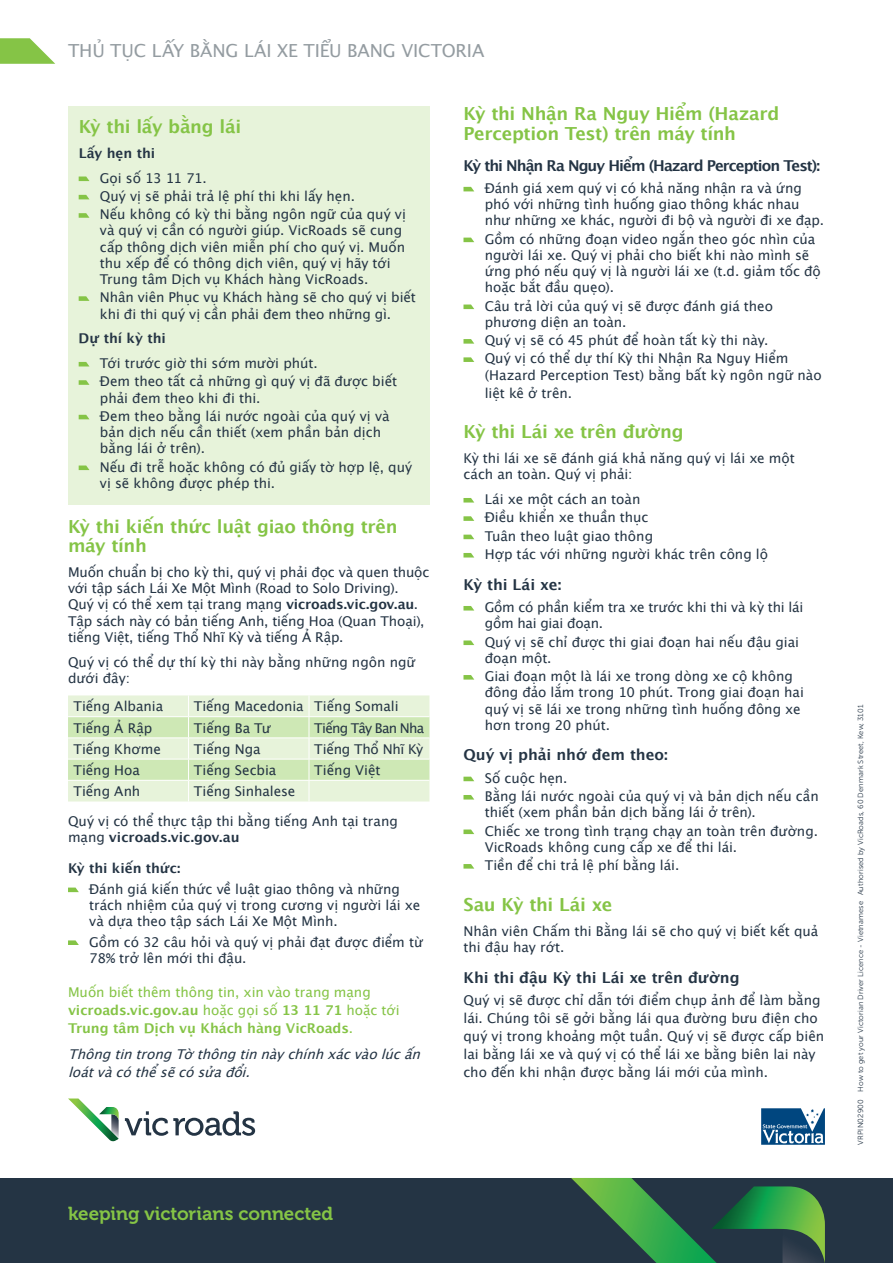
<style>
.page{position:relative;width:893px;height:1263px;background:#fff}
.page>*{position:absolute;margin:0;border:0;box-sizing:border-box;transform-origin:0 0}
.t1{font:18.75px "Museo 700";letter-spacing:-.005em;color:#85c446}
.t2{font:700 18px/19.5px "Lucida Grande";letter-spacing:-.02em;color:#85c446}
.t3{font:18px "Lucida Grande";letter-spacing:-.005em;color:#949ca1}
.t4{font:700 15px "Lucida Grande";letter-spacing:-.015em;color:#243444}
.t5{font:700 15px "Lucida Grande";letter-spacing:-.06em;color:#243444}
.t6{font:13.5px/16.2px "Lucida Grande";letter-spacing:-.005em;color:#243444}
.t7{font:700 13.5px/18px "Lucida Grande";letter-spacing:-.005em;color:#85c446}
.t8{font:italic 13.5px/18px "Lucida Grande";color:#243444}
.t9{font:700 13.5px "Lucida Grande";letter-spacing:-.01em;color:#243444}
.t10{font:13.5px "Lucida Grande";letter-spacing:-.055em;color:#243444}
.t11{font:7.5px "Museo Sans 300";letter-spacing:.015em;color:#243444}
.s1{font-weight:700}
.s2{font-weight:400}
</style>
<div class="page">
<div style="left:0;top:1178px;width:893px;height:85px;background:#243444"></div>
<svg style="left:571px;top:1178px;width:254px;height:85px"></svg>
<svg style="left:0;top:38px;width:55px;height:26px"></svg>
<svg style="left:761px;top:1108px;width:64px;height:37px"></svg>
<svg style="left:68px;top:1098px;width:51px;height:44px"></svg>
<svg style="left:125px;top:1111px;width:130px;height:25px"></svg>
<div style="left:68px;top:106px;width:361px;height:399px;background:#e7f3da"></div>
<svg style="left:79px;top:176px;width:10px;height:5px"></svg>
<svg style="left:79px;top:195px;width:10px;height:4px"></svg>
<svg style="left:79px;top:213px;width:10px;height:5px"></svg>
<svg style="left:79px;top:296px;width:10px;height:5px"></svg>
<svg style="left:79px;top:362px;width:10px;height:4px"></svg>
<svg style="left:79px;top:380px;width:10px;height:5px"></svg>
<svg style="left:79px;top:415px;width:10px;height:4px"></svg>
<svg style="left:79px;top:465px;width:10px;height:5px"></svg>
<svg style="left:68px;top:695px;width:361px;height:106px"></svg>
<hr style="left:68px;top:716px;width:121px;height:1px;background:#fff">
<hr style="left:189px;top:716px;width:120px;height:1px;background:#fff">
<hr style="left:309px;top:716px;width:120px;height:1px;background:#fff">
<hr style="left:68px;top:759px;width:121px;height:1px;background:#fff">
<hr style="left:189px;top:759px;width:120px;height:1px;background:#fff">
<hr style="left:309px;top:759px;width:120px;height:1px;background:#fff">
<hr style="left:68px;top:737px;width:121px;height:1px;background:#fff">
<hr style="left:189px;top:737px;width:120px;height:1px;background:#fff">
<hr style="left:309px;top:737px;width:120px;height:1px;background:#fff">
<hr style="left:68px;top:780px;width:121px;height:1px;background:#fff">
<hr style="left:189px;top:780px;width:120px;height:1px;background:#fff">
<hr style="left:309px;top:780px;width:120px;height:1px;background:#fff">
<svg style="left:68px;top:887px;width:11px;height:5px"></svg>
<svg style="left:68px;top:940px;width:11px;height:5px"></svg>
<svg style="left:463px;top:187px;width:11px;height:4px"></svg>
<svg style="left:463px;top:238px;width:11px;height:4px"></svg>
<svg style="left:463px;top:304px;width:11px;height:5px"></svg>
<svg style="left:463px;top:339px;width:11px;height:5px"></svg>
<svg style="left:463px;top:357px;width:11px;height:5px"></svg>
<svg style="left:463px;top:498px;width:11px;height:4px"></svg>
<svg style="left:463px;top:516px;width:11px;height:5px"></svg>
<svg style="left:463px;top:535px;width:11px;height:4px"></svg>
<svg style="left:463px;top:553px;width:11px;height:4px"></svg>
<svg style="left:463px;top:606px;width:11px;height:4px"></svg>
<svg style="left:463px;top:640px;width:11px;height:5px"></svg>
<svg style="left:463px;top:675px;width:11px;height:5px"></svg>
<svg style="left:463px;top:777px;width:11px;height:4px"></svg>
<svg style="left:463px;top:795px;width:11px;height:4px"></svg>
<svg style="left:463px;top:829px;width:11px;height:5px"></svg>
<svg style="left:463px;top:864px;width:11px;height:5px"></svg>
<h2 class="t3" style="left:68px;top:40px;width:186px">Thủ tục lấy Bằng lái</h2>
<h2 class="t3" style="left:277px;top:40px;width:83px">xe Ti ểu bang</h2>
<h2 class="t3" style="left:401px;top:40px;width:65px">Victoria</h2>
<h2 class="t2" style="left:79px;top:117px;width:164px">Kỳ thi lấy bằng lái</h2>
<p class="t9" style="left:79px;top:142px;width:78px">Lấy hẹn thi</p>
<p class="t6" style="left:100px;top:169px;width:307px;line-height:18.3px">Gọi số 13 11 71.<br>Quý vị sẽ phải trả lệ phí thi khi lấy hẹn.<br>Nếu không có kỳ thi bằng ngôn ngữ của quý vị</p>
<p class="t6" style="left:100px;top:223px;width:307px">và quý vị cần có người giúp. VicRoads sẽ cung cấp thông dịch viên miễn phí cho quý vị. Muốn thu xếp để có thông dịch viên, quý vị hãy tới Trung tâm Dịch vụ Khách hàng VicRoads.</p>
<p class="t6" style="left:100px;top:290px;width:317px">Nhân viên Phục vụ Khách hàng sẽ cho quý vị biết khi đi thi quý vị cần phải đem theo những gì.</p>
<p class="t9" style="left:79px;top:327px;width:89px">Dự thí kỳ thi</p>
<p class="t6" style="left:100px;top:354px;width:299px;line-height:18.3px">Tới trước giờ thi sớm mười phút.<br>Đem theo tất cả những gì quý vị đã được biết</p>
<p class="t6" style="left:100px;top:389px;width:291px;line-height:18.3px">phải đem theo khi đi thi.<br>Đem theo bằng lái nước ngoài của quý vị và</p>
<p class="t6" style="left:100px;top:424px;width:283px">bản dịch nếu cần thiết (xem phần bản dịch bằng lái ở trên).</p>
<p class="t6" style="left:100px;top:459px;width:314px">Nếu đi trễ hoặc không có đủ giấy tờ hợp lệ, quý vị sẽ không được phép thi.</p>
<h2 class="t2" style="left:68px;top:516px;width:331px">Kỳ thi kiến thức luật giao thông trên máy tính</h2>
<p class="t6" style="left:68px;top:564px;width:363px">Muốn chuẩn bị cho kỳ thi, quý vị phải đọc và quen thuộc với tập sách Lái Xe Một Mình (Road to Solo Driving).<br>Quý vị có thể xem tại trang mạng <span class="s1">vicroads.vic.gov.au</span>.<br>Tập sách này có bản tiếng Anh, tiếng Hoa (Quan Thoại), tiếng Việt, tiếng Thổ Nhĩ Kỳ và tiếng Ả Rập.</p>
<p class="t6" style="left:68px;top:654px;width:349px">Quý vị có thể dự thí kỳ thi này bằng những ngôn ngữ dưới đây:</p>
<p class="t6" style="left:73px;top:699px;width:91px">Tiếng Albania</p>
<p class="t6" style="left:194px;top:699px;width:206px">Tiếng Macedonia Tiếng Somali</p>
<p class="t6" style="left:73px;top:720px;width:80px">Tiếng Ả Rập</p>
<p class="t6" style="left:194px;top:720px;width:79px">Tiếng Ba Tư</p>
<p class="t10" style="left:314px;top:720px;width:111px">Tiếng Tây Ban Nha</p>
<p class="t6" style="left:73px;top:741px;width:89px">Tiếng Khơme</p>
<p class="t6" style="left:194px;top:741px;width:68px">Tiếng Nga</p>
<p class="t6" style="left:314px;top:741px;width:110px">Tiếng Thổ Nhĩ Kỳ</p>
<p class="t6" style="left:73px;top:762px;width:68px">Tiếng Hoa</p>
<p class="t6" style="left:194px;top:762px;width:84px">Tiếng Secbia</p>
<p class="t6" style="left:314px;top:762px;width:68px">Tiếng Việt</p>
<p class="t6" style="left:73px;top:783px;width:69px">Tiếng Anh</p>
<p class="t6" style="left:194px;top:783px;width:103px">Tiếng Sinhalese</p>
<p class="t6" style="left:68px;top:813px;width:331px">Quý vị có thể thực tập thi bằng tiếng Anh tại trang mạng <span class="s1">vicroads.vic.gov.au</span></p>
<p class="t9" style="left:68px;top:857px;width:114px">Kỳ thi kiến thức:</p>
<p class="t6" style="left:89px;top:881px;width:333px">Đánh giá kiến thức về luật giao thông và những trách nhiệm của quý vị trong cương vị người lái xe và dựa theo tập sách Lái Xe Một Mình.</p>
<p class="t6" style="left:89px;top:934px;width:335px">Gồm có 32 câu hỏi và quý vị phải đạt được điểm từ<br>78% trở lên mới thi đậu.</p>
<p class="t7" style="left:68px;top:983px;width:333px"><span class="s2">Muốn biết thêm thông tin, xin vào trang mạng </span>vicroads.vic.gov.au <span class="s2">hoặc gọi số</span> 13 11 71 <span class="s2">hoặc tới<br></span>Trung tâm Dịch vụ Khách hàng VicRoads<span class="s2">.</span></p>
<p class="t8" style="left:68px;top:1045px;width:360px">ThôngtintrongTờthôngtinnàychínhxácvàolúcấn loátvàcóthểsẽcósửađổi.</p>
<h2 class="t2" style="left:463px;top:104px;width:317px">Kỳ thi Nhận Ra Nguy Hiểm (Hazard<br>Perception Test) trên máy tính</h2>
<p class="t5" style="left:463px;top:153px;width:358px">Kỳ thi Nhận Ra Nguy Hiểm (Hazard Perception Test):</p>
<p class="t6" style="left:485px;top:180px;width:341px">Đánh giá xem quý vị có khả năng nhận ra và ứng phó với những tình huống giao thông khác nhau như những xe khác, người đi bộ và người đi xe đạp.</p>
<p class="t6" style="left:485px;top:231px;width:337px">Gồm có những đoạn video ngắn theo góc nhìn của người lái xe. Quý vị phải cho biết khi nào mình sẽ ứng phó nếu quý vị là người lái xe (t.d. giảm tốc độ hoặc bắt đầu quẹo).</p>
<p class="t6" style="left:485px;top:298px;width:290px">Câu trả lời của quý vị sẽ được đánh giá theo phương diện an toàn.</p>
<p class="t6" style="left:485px;top:331px;width:305px;line-height:18.3px">Quý vị sẽ có 45 phút để hoàn tất kỳ thi này.<br>Quý vị có thể dự thí Kỳ thi Nhận Ra Nguy Hiểm</p>
<p class="t6" style="left:485px;top:366px;width:338px;line-height:18px">(Hazard Perception Test) bằng bất kỳ ngôn ngữ nào liệt kê ở trên.</p>
<h2 class="t2" style="left:463px;top:422px;width:222px">Kỳ thi Lái xe trên đường</h2>
<p class="t6" style="left:463px;top:450px;width:333px">Kỳ thi lái xe sẽ đánh giá khả năng quý vị lái xe một cách an toàn. Quý vị phải:</p>
<p class="t6" style="left:485px;top:490px;width:285px;line-height:18.3px">Lái xe một cách an toàn<br>Điều khiển xe thuần thục<br>Tuân theo luật giao thông<br>Hợp tác với những người khác trên công lộ</p>
<p class="t4" style="left:463px;top:572px;width:99px">Kỳ thi Lái xe:</p>
<p class="t6" style="left:485px;top:599px;width:320px">Gồm có phần kiểm tra xe trước khi thi và kỳ thi lái gồm hai giai đoạn.</p>
<p class="t6" style="left:485px;top:634px;width:316px">Quý vị sẽ chỉ được thi giai đoạn hai nếu đậu giai đoạn một.</p>
<p class="t6" style="left:485px;top:668px;width:321px">Giai đoạn một là lái xe trong dòng xe cộ không đông đảo lắm trong 10 phút. Trong giai đoạn hai quý vị sẽ lái xe trong những tình huống đông xe hơn trong 20 phút.</p>
<p class="t4" style="left:463px;top:743px;width:206px">Quý vị phải nhớ đem theo:</p>
<p class="t6" style="left:485px;top:769px;width:336px;line-height:18.3px">Số cuộc hẹn.<br>Bằng lái nước ngoài của quý vị và bản dịch nếu cần</p>
<p class="t6" style="left:485px;top:803px;width:335px;line-height:18.3px">thiết (xem phần bản dịch bằng lái ở trên).<br>Chiếc xe trong tình trạng chạy an toàn trên đường.</p>
<p class="t6" style="left:485px;top:838px;width:254px;line-height:18.3px">VicRoads không cung cấp xe để thi lái.<br>Tiền để chi trả lệ phí bằng lái.</p>
<h2 class="t2" style="left:463px;top:894px;width:150px">Sau Kỳ thi Lái xe</h2>
<p class="t6" style="left:463px;top:923px;width:356px">Nhân viên Chấm thi Bằng lái sẽ cho quý vị biết kết quả thi đậu hay rớt.</p>
<p class="t4" style="left:463px;top:965px;width:278px">Khi thi đậu Kỳ thi Lái xe trên đường</p>
<p class="t6" style="left:463px;top:991px;width:362px;line-height:18px">Quý vị sẽ được chỉ dẫn tới điểm chụp ảnh để làm bằng lái. Chúng tôi sẽ gởi bằng lái qua đường bưu điện cho quý vị trong khoảng một tuần. Quý vị sẽ được cấp biên lai bằng lái xe và quý vị có thể lái xe bằng biên lai này cho đến khi nhận được bằng lái mới của mình.</p>
<h1 class="t1" style="left:68px;top:1203px;width:267px">keeping victorians connected</h1>
<p class="t11" style="left:857px;top:1145px;width:441px;rotate:-90deg">VRPIN02900 How to get your Victorian Driver Licence - Vietnamese Authorised by VicRoads, 60 Denmark Street, Kew, 3101</p>
</div>
